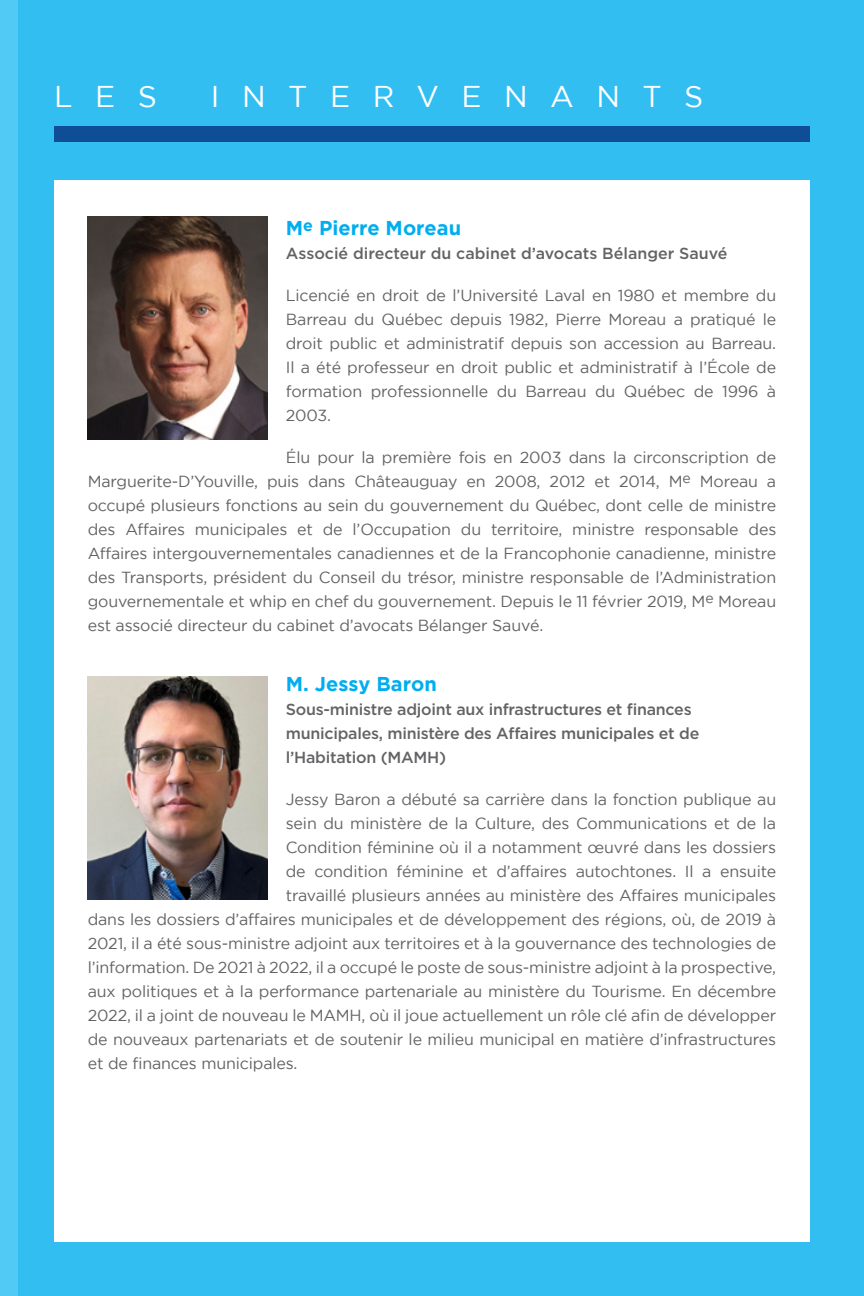
<style>
.page{position:relative;width:864px;height:1296px;background:#33bef2}
.page>*{position:absolute;margin:0;border:0;box-sizing:border-box;transform-origin:0 0}
.t1{font:30px "Gotham";letter-spacing:.75em;color:#fff}
.conférencier{font:700 20px "Gotham";color:#00aeef}
.bio{font:16px/24px "Gotham";letter-spacing:-.01em;color:#636366;text-align:justify}
.titre_conférencier{font:500 16px/24px "Gotham";letter-spacing:-.015em;color:#636366}
</style>
<div class="page">
<div style="left:0;top:0;width:18px;height:1296px;background:#51caf5"></div>
<div style="left:54px;top:180px;width:756px;height:1062px;background:#fff"></div>
<div style="left:54px;top:127px;width:756px;height:15px;background:#0f4d96"></div>
<img style="left:88px;top:216px;width:180px;height:224px">
<img style="left:88px;top:676px;width:180px;height:224px">
<p class="t1" style="left:54px;top:80px;width:104px">LES</p>
<p class="t1" style="left:211px;top:80px;width:494px">INTERVENANTS</p>
<p class="conférencier" style="left:286px;top:216px;width:177px">M<sup>e</sup> Pierre Moreau</p>
<p class="titre_conférencier" style="left:286px;top:241px;width:443px">Associé directeur du cabinet d’avocats Bélanger Sauvé</p>
<p class="bio" style="left:286px;top:283px;width:492px">Licencié en droit de l’Université Laval en 1980 et membre du Barreau du Québec depuis 1982, Pierre Moreau a pratiqué le droit public et administratif depuis son accession au Barreau.<br>Il a été professeur en droit public et administratif à l’École de formation professionnelle du Barreau du Québec de 1996 à 2003.</p>
<p class="bio" style="left:88px;top:445px;width:690px;text-indent:198px">Élu pour la première fois en 2003 dans la circonscription de Marguerite-D’Youville, puis dans Châteauguay en 2008, 2012 et 2014, M<sup>e</sup> Moreau a occupé plusieurs fonctions au sein du gouvernement du Québec, dont celle de ministre des Affaires municipales et de l’Occupation du territoire, ministre responsable des Affaires intergouvernementales canadiennes et de la Francophonie canadienne, ministre des Transports, président du Conseil du trésor, ministre responsable de l’Administration gouvernementale et whip en chef du gouvernement. Depuis le 11 février 2019, M<sup>e</sup> Moreau est associé directeur du cabinet d’avocats Bélanger Sauvé.</p>
<p class="conférencier" style="left:286px;top:672px;width:153px">M. Jessy Baron</p>
<p class="titre_conférencier" style="left:286px;top:697px;width:415px">Sous-ministre adjoint aux infrastructures et finances municipales, ministère des Affaires municipales et de l’Habitation (MAMH)</p>
<p class="bio" style="left:286px;top:787px;width:492px">Jessy Baron a débuté sa carrière dans la fonction publique au</p>
<p class="bio" style="left:286px;top:811px;width:492px">sein du ministère de la Culture, des Communications et de la</p>
<p class="bio" style="left:286px;top:835px;width:492px">Condition féminine où il a notamment œuvré dans les dossiers</p>
<p class="bio" style="left:286px;top:859px;width:492px">de condition féminine et d’affaires autochtones. Il a ensuite</p>
<p class="bio" style="left:286px;top:883px;width:492px">travaillé plusieurs années au ministère des Affaires municipales</p>
<p class="bio" style="left:88px;top:907px;width:690px">dans les dossiers d’affaires municipales et de développement des régions, où, de 2019 à</p>
<p class="bio" style="left:88px;top:931px;width:690px">2021, il a été sous-ministre adjoint aux territoires et à la gouvernance des technologies de</p>
<p class="bio" style="left:88px;top:955px;width:690px">l’information. De 2021 à 2022, il a occupé le poste de sous-ministre adjoint à la prospective,</p>
<p class="bio" style="left:88px;top:979px;width:690px">aux politiques et à la performance partenariale au ministère du Tourisme. En décembre</p>
<p class="bio" style="left:88px;top:1003px;width:690px">2022, il a joint de nouveau le MAMH, où il joue actuellement un rôle clé afin de développer</p>
<p class="bio" style="left:88px;top:1027px;width:690px">de nouveaux partenariats et de soutenir le milieu municipal en matière d’infrastructures</p>
<p class="bio" style="left:88px;top:1051px;width:211px">et de finances municipales.</p>
</div>
